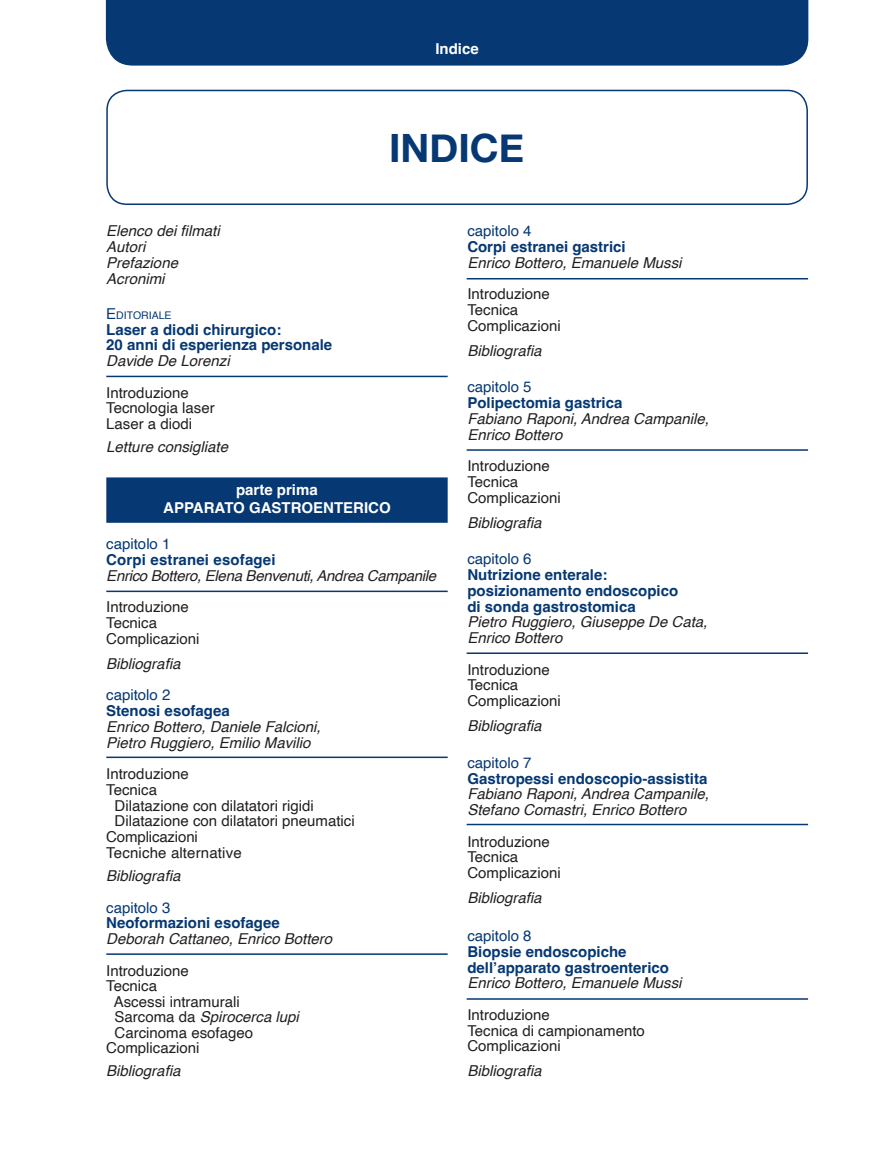
<style>
.page{position:relative;width:893px;height:1149px;background:#fff}
.page>*{position:absolute;margin:0;border:0;box-sizing:border-box;transform-origin:0 0}
.t1{font:700 39px "Helvetica Neue";color:#063873}
.t2{font:italic 15px/15.8px "Helvetica";color:#231f20}
.t3{font:15px/15.8px "Helvetica";color:#231f20}
.t4{font:700 15px/15.8px "Helvetica";color:#063873}
.t5{font:15px "Helvetica";color:#063873}
.t6{font:italic 15px "Helvetica";letter-spacing:-.02em;color:#231f20}
.t7{font:700 15px/18px "Helvetica";color:#fff;text-align:center}
.t8{font:10.5px "Helvetica";color:#063873}
.s1{font-size:15px}
.s2{font-style:normal}
</style>
<div class="page">
<div style="left:107px;top:478px;width:340px;height:43px;background:#063873"></div>
<div style="left:106px;top:477px;width:342px;height:45px;border:2px solid #063873"></div>
<div style="left:106px;top:90px;width:702px;height:115px;border:2px solid #063873;border-radius:20px"></div>
<hr style="left:106px;top:375px;width:342px;height:2px;background:#063873">
<hr style="left:106px;top:590px;width:342px;height:2px;background:#063873">
<hr style="left:106px;top:756px;width:342px;height:1px;background:#063873">
<hr style="left:106px;top:953px;width:342px;height:1px;background:#063873">
<hr style="left:467px;top:278px;width:341px;height:1px;background:#063873">
<hr style="left:467px;top:449px;width:341px;height:1px;background:#063873">
<hr style="left:467px;top:652px;width:341px;height:1px;background:#063873">
<hr style="left:467px;top:823px;width:341px;height:2px;background:#063873">
<hr style="left:467px;top:997px;width:341px;height:2px;background:#063873">
<div style="left:106px;top:0;width:702px;height:66px;background:#063873"></div>
<p class="t7" style="left:435px;top:41px;width:45px">Indice</p>
<h1 class="t1" style="left:389px;top:124px;width:136px">INDICE</h1>
<p class="t2" style="left:106px;top:224px;width:115px">Elenco dei filmati<br>Autori<br>Prefazione<br>Acronimi</p>
<p class="t8" style="left:106px;top:311px;width:67px"><span class="s1">E</span>DITORIALE</p>
<p class="t4" style="left:106px;top:322px;width:227px">Laser a diodi chirurgico:<br>20 anni di esperienza personale</p>
<p class="t2" style="left:106px;top:354px;width:125px">Davide De Lorenzi</p>
<p class="t3" style="left:106px;top:385px;width:110px">Introduzione<br>Tecnologia laser<br>Laser a diodi</p>
<p class="t2" style="left:106px;top:440px;width:123px">Letture consigliate</p>
<p class="t7" style="left:163px;top:482px;width:229px">parte prima<br>APPARATO GASTROENTERICO</p>
<p class="t5" style="left:106px;top:537px;width:66px">capitolo 1</p>
<p class="t4" style="left:106px;top:553px;width:171px">Corpi estranei esofagei</p>
<p class="t6" style="left:106px;top:569px;width:331px">Enrico Bottero, Elena Benvenuti, Andrea Campanile</p>
<p class="t3" style="left:106px;top:600px;width:95px">Introduzione<br>Tecnica<br>Complicazioni</p>
<p class="t2" style="left:106px;top:656px;width:76px">Bibliografia</p>
<p class="t5" style="left:106px;top:688px;width:66px">capitolo 2</p>
<p class="t4" style="left:106px;top:703px;width:125px">Stenosi esofagea</p>
<p class="t2" style="left:106px;top:719px;width:216px">Enrico Bottero, Daniele Falcioni,<br>Pietro Ruggiero, Emilio Mavilio</p>
<p class="t3" style="left:106px;top:766px;width:84px">Introduzione</p>
<p class="t3" style="left:106px;top:782px;width:52px">Tecnica</p>
<p class="t3" style="left:115px;top:798px;width:201px">Dilatazione con dilatatori rigidi</p>
<p class="t3" style="left:115px;top:814px;width:242px">Dilatazione con dilatatori pneumatici</p>
<p class="t3" style="left:106px;top:829px;width:93px">Complicazioni</p>
<p class="t3" style="left:106px;top:845px;width:137px">Tecniche alternative</p>
<p class="t2" style="left:106px;top:868px;width:76px">Bibliografia</p>
<p class="t5" style="left:106px;top:900px;width:66px">capitolo 3</p>
<p class="t4" style="left:106px;top:916px;width:175px">Neoformazioni esofagee</p>
<p class="t2" style="left:106px;top:931px;width:227px">Deborah Cattaneo, Enrico Bottero</p>
<p class="t3" style="left:106px;top:963px;width:84px">Introduzione</p>
<p class="t3" style="left:106px;top:978px;width:52px">Tecnica</p>
<p class="t3" style="left:114px;top:994px;width:127px">Ascessi intramurali</p>
<p class="t2" style="left:115px;top:1009px;width:186px"><span class="s2">Sarcoma da</span> Spirocerca lupi</p>
<p class="t3" style="left:115px;top:1025px;width:140px">Carcinoma esofageo</p>
<p class="t3" style="left:106px;top:1040px;width:95px">Complicazioni</p>
<p class="t2" style="left:106px;top:1063px;width:76px">Bibliografia</p>
<p class="t5" style="left:467px;top:225px;width:66px">capitolo 4</p>
<p class="t4" style="left:467px;top:240px;width:160px">Corpi estranei gastrici</p>
<p class="t2" style="left:467px;top:256px;width:216px">Enrico Bottero, Emanuele Mussi</p>
<p class="t3" style="left:467px;top:287px;width:95px">Introduzione<br>Tecnica<br>Complicazioni</p>
<p class="t2" style="left:467px;top:343px;width:76px">Bibliografia</p>
<p class="t5" style="left:467px;top:381px;width:66px">capitolo 5</p>
<p class="t4" style="left:467px;top:396px;width:157px">Polipectomia gastrica</p>
<p class="t2" style="left:467px;top:412px;width:243px">Fabiano Raponi, Andrea Campanile,<br>Enrico Bottero</p>
<p class="t3" style="left:467px;top:459px;width:95px">Introduzione<br>Tecnica<br>Complicazioni</p>
<p class="t2" style="left:467px;top:515px;width:76px">Bibliografia</p>
<p class="t5" style="left:467px;top:552px;width:66px">capitolo 6</p>
<p class="t4" style="left:467px;top:568px;width:212px">Nutrizione enterale: posizionamento endoscopico di sonda gastrostomica</p>
<p class="t2" style="left:467px;top:615px;width:242px">Pietro Ruggiero, Giuseppe De Cata,<br>Enrico Bottero</p>
<p class="t3" style="left:467px;top:662px;width:95px">Introduzione<br>Tecnica<br>Complicazioni</p>
<p class="t2" style="left:467px;top:718px;width:76px">Bibliografia</p>
<p class="t5" style="left:467px;top:756px;width:66px">capitolo 7</p>
<p class="t4" style="left:467px;top:771px;width:242px">Gastropessi endoscopio-assistita</p>
<p class="t2" style="left:467px;top:787px;width:243px">Fabiano Raponi, Andrea Campanile,<br>Stefano Comastri, Enrico Bottero</p>
<p class="t3" style="left:467px;top:834px;width:95px">Introduzione<br>Tecnica<br>Complicazioni</p>
<p class="t2" style="left:467px;top:890px;width:76px">Bibliografia</p>
<p class="t5" style="left:467px;top:929px;width:66px">capitolo 8</p>
<p class="t4" style="left:467px;top:944px;width:203px">Biopsie endoscopiche dell’apparato gastroenterico</p>
<p class="t2" style="left:467px;top:976px;width:216px">Enrico Bottero, Emanuele Mussi</p>
<p class="t3" style="left:467px;top:1007px;width:179px">Introduzione<br>Tecnica di campionamento<br>Complicazioni</p>
<p class="t2" style="left:467px;top:1063px;width:76px">Bibliografia</p>
</div>
